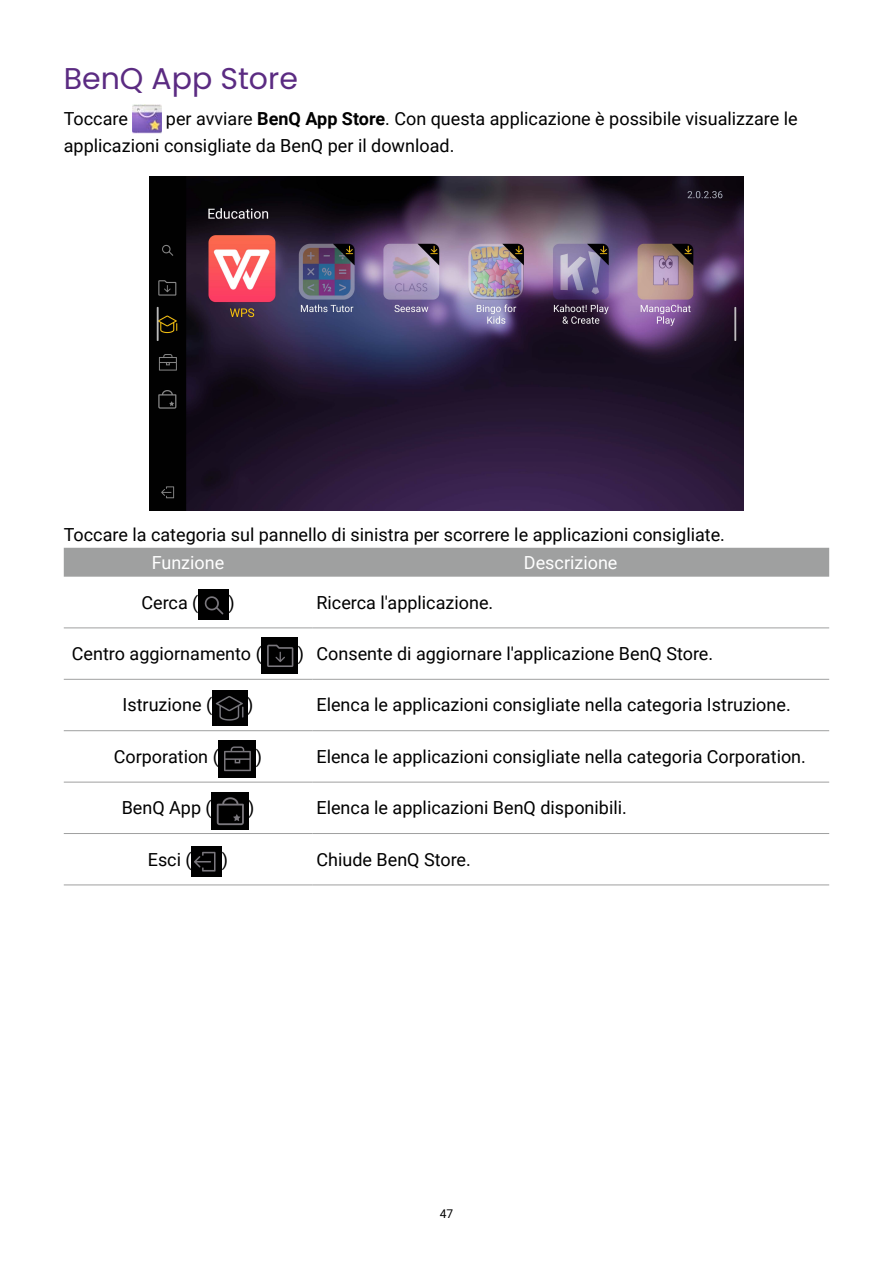
<style>
.page{position:relative;width:893px;height:1263px;background:#fff}
.page>*{position:absolute;margin:0;border:0;box-sizing:border-box;transform-origin:0 0}
.t1{font:30px "Poppins";color:#5b2b82}
.t2{font:18px/27.2px "Roboto";color:#000}
.t3{font:18px "Roboto";color:#fff}
.t4{font:12px "Roboto";color:#000}
.s1{font-weight:700}
</style>
<div class="page">
<img style="left:132px;top:104px;width:29px;height:29px">
<img style="left:150px;top:176px;width:593px;height:334px">
<div style="left:64px;top:548px;width:765px;height:29px;background:#9fa0a0"></div>
<hr style="left:64px;top:628px;width:248px;height:1px;background:#9fa0a0">
<hr style="left:312px;top:628px;width:517px;height:1px;background:#9fa0a0">
<hr style="left:64px;top:679px;width:248px;height:1px;background:#9fa0a0">
<hr style="left:312px;top:679px;width:517px;height:1px;background:#9fa0a0">
<hr style="left:64px;top:730px;width:248px;height:1px;background:#9fa0a0">
<hr style="left:312px;top:730px;width:517px;height:1px;background:#9fa0a0">
<hr style="left:64px;top:782px;width:248px;height:1px;background:#9fa0a0">
<hr style="left:312px;top:782px;width:517px;height:1px;background:#9fa0a0">
<hr style="left:64px;top:833px;width:248px;height:1px;background:#9fa0a0">
<hr style="left:312px;top:833px;width:517px;height:1px;background:#9fa0a0">
<hr style="left:64px;top:885px;width:248px;height:1px;background:#9fa0a0">
<hr style="left:312px;top:885px;width:517px;height:1px;background:#9fa0a0">
<img style="left:198px;top:589px;width:30px;height:30px">
<img style="left:262px;top:637px;width:36px;height:36px">
<img style="left:212px;top:690px;width:35px;height:35px">
<img style="left:219px;top:740px;width:37px;height:37px">
<img style="left:212px;top:793px;width:36px;height:36px">
<img style="left:192px;top:846px;width:30px;height:30px">
<h1 class="t1" style="left:64px;top:61px;width:236px">BenQ App Store</h1>
<p class="t2" style="left:64px;top:104px;width:66px">Toccare</p>
<p class="t2" style="left:64px;top:104px;width:735px;text-indent:102px">per avviare <span class="s1">BenQ App Store</span>. Con questa applicazione è possibile visualizzare le applicazioni consigliate da BenQ per il download.</p>
<p class="t2" style="left:64px;top:520px;width:663px">Toccare la categoria sul pannello di sinistra per scorrere le applicazioni consigliate.</p>
<p class="t3" style="left:152px;top:550px;width:74px">Funzione</p>
<p class="t3" style="left:524px;top:550px;width:95px">Descrizione</p>
<p class="t2" style="left:141px;top:588px;width:59px">Cerca (</p>
<p class="t2" style="left:228px;top:588px;width:8px">)</p>
<p class="t2" style="left:316px;top:588px;width:178px">Ricerca l'applicazione.</p>
<p class="t2" style="left:72px;top:639px;width:191px">Centro aggiornamento (</p>
<p class="t2" style="left:298px;top:639px;width:417px">) Consente di aggiornare l'applicazione BenQ Store.</p>
<p class="t2" style="left:123px;top:691px;width:91px">Istruzione (</p>
<p class="t2" style="left:247px;top:691px;width:8px">)</p>
<p class="t2" style="left:316px;top:691px;width:476px">Elenca le applicazioni consigliate nella categoria Istruzione.</p>
<p class="t2" style="left:114px;top:742px;width:107px">Corporation (</p>
<p class="t2" style="left:256px;top:742px;width:8px">)</p>
<p class="t2" style="left:316px;top:742px;width:491px">Elenca le applicazioni consigliate nella categoria Corporation.</p>
<p class="t2" style="left:122px;top:793px;width:92px">BenQ App (</p>
<p class="t2" style="left:248px;top:793px;width:8px">)</p>
<p class="t2" style="left:316px;top:793px;width:312px">Elenca le applicazioni BenQ disponibili.</p>
<p class="t2" style="left:148px;top:845px;width:45px">Esci (</p>
<p class="t2" style="left:222px;top:845px;width:8px">)</p>
<p class="t2" style="left:316px;top:845px;width:156px">Chiude BenQ Store.</p>
<p class="t4" style="left:440px;top:1205px;width:15px">47</p>
</div>
